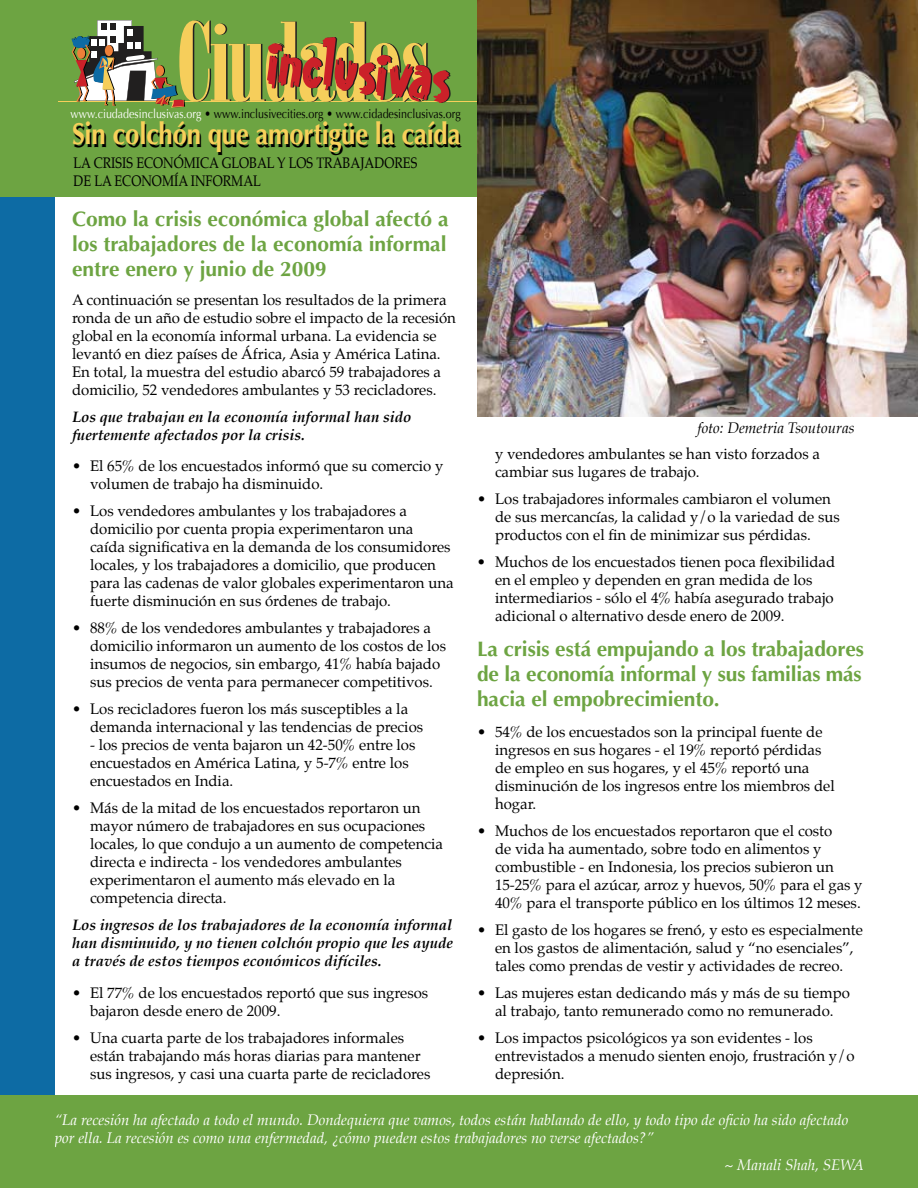
<style>
.page{position:relative;width:918px;height:1188px;background:#fff}
.page>*{position:absolute;margin:0;border:0;box-sizing:border-box;transform-origin:0 0}
.t1{font:700 30.3px "Optima";letter-spacing:-.01em;color:#000;scale:.85 1}
.t2{font:700 21px/25.2px "Optima";letter-spacing:-.005em;color:#6da442;text-align:justify}
.t3{font:15px/18px "Palatino";color:#000}
.t4{font:italic 15px/18px "Palatino";color:#fff}
.t5{font:italic 700 15px/18px "Palatino";color:#000}
.t6{font:15px/18px "Palatino";color:#000;scale:.85 1}
.t7{font:italic 15px "Palatino";color:#000}
.t8{font:12.6px "Optima";color:#000;scale:.85 1}
.s1{color:#fff}
</style>
<div class="page">
<div style="left:0;top:0;width:54px;height:1188px;background:#0d6ba4"></div>
<div style="left:0;top:0;width:918px;height:196px;background:#6da442"></div>
<hr style="left:58px;top:101px;width:442px;height:1px;background:#f7cf5a">
<svg style="left:71px;top:20px;width:380px;height:88px"></svg>
<div style="left:0;top:1096px;width:918px;height:92px;background:#6da442"></div>
<img style="left:477px;top:0;width:441px;height:417px">
<p class="t8" style="left:70px;top:107px;width:461px"><span class="s1">www.ciudadesinclusivas.org</span> • www.inclusivecities.org • www.cidadesinclusivas.org</p>
<h1 class="t1" style="left:74px;top:124px;width:459px">Sin colchón que amortigüe la caída</h1>
<p class="t6" style="left:74px;top:155px;width:406px">LA CRISIS ECONÓMICA GLOBAL Y LOS TRABAJADORES<br>DE LA ECONOMÍA INFORMAL</p>
<h2 class="t2" style="left:72px;top:208px;width:378px">Como la crisis económica global afectó a los trabajadores de la economía informal entre enero y junio de 2009</h2>
<p class="t3" style="left:72px;top:292px;width:385px">A continuación se presentan los resultados de la primera ronda de un año de estudio sobre el impacto de la recesión global en la economía informal urbana. La evidencia se levantó en diez países de África, Asia y América Latina.<br>En total, la muestra del estudio abarcó 59 trabajadores a domicilio, 52 vendedores ambulantes y 53 recicladores.</p>
<p class="t5" style="left:72px;top:409px;width:341px">Los que trabajan en la economía informal han sido fuertemente afectados por la crisis.</p>
<p class="t3" style="left:90px;top:458px;width:355px;text-indent:-18px">• El 65% de los encuestados informó que su comercio y volumen de trabajo ha disminuido.</p>
<p class="t3" style="left:90px;top:503px;width:365px;text-indent:-18px">• Los vendedores ambulantes y los trabajadores a domicilio por cuenta propia experimentaron una<br>caída significativa en la demanda de los consumidores locales, y los trabajadores a domicilio, que producen para las cadenas de valor globales experimentaron una fuerte disminución en sus órdenes de trabajo.</p>
<p class="t3" style="left:90px;top:620px;width:358px;text-indent:-18px">• 88% de los vendedores ambulantes y trabajadores a domicilio informaron un aumento de los costos de los insumos de negocios, sin embargo, 41% había bajado sus precios de venta para permanecer competitivos.</p>
<p class="t3" style="left:90px;top:701px;width:335px;text-indent:-18px">• Los recicladores fueron los más susceptibles a la demanda internacional y las tendencias de precios</p>
<p class="t3" style="left:90px;top:737px;width:327px">- los precios de venta bajaron un 42-50% entre los encuestados en América Latina, y 5-7% entre los encuestados en India.</p>
<p class="t3" style="left:90px;top:800px;width:355px;text-indent:-18px">• Más de la mitad de los encuestados reportaron un mayor número de trabajadores en sus ocupaciones locales, lo que condujo a un aumento de competencia directa e indirecta - los vendedores ambulantes experimentaron el aumento más elevado en la competencia directa.</p>
<p class="t5" style="left:72px;top:918px;width:383px;text-align:justify">Los ingresos de los trabajadores de la economía informal han disminuido, y no tienen colchón propio que les ayude a través de estos tiempos económicos difíciles.</p>
<p class="t3" style="left:90px;top:985px;width:340px">El 77% de los encuestados reportó que sus ingresos</p>
<p class="t7" style="left:698px;top:422px;width:159px">foto: Demetria Tsoutouras</p>
<p class="t3" style="left:495px;top:447px;width:327px">y vendedores ambulantes se han visto forzados a cambiar sus lugares de trabajo.</p>
<p class="t3" style="left:495px;top:491px;width:346px;text-indent:-18px">• Los trabajadores informales cambiaron el volumen de sus mercancías, la calidad y/o la variedad de sus productos con el fin de minimizar sus pérdidas.</p>
<p class="t3" style="left:495px;top:554px;width:342px">Muchos de los encuestados tienen poca flexibilidad</p>
<p class="t3" style="left:477px;top:554px;width:11px">•</p>
<p class="t3" style="left:495px;top:573px;width:340px">en el empleo y dependen en gran medida de los intermediarios - sólo el 4% había asegurado trabajo adicional o alternativo desde enero de 2009.</p>
<h2 class="t2" style="left:477px;top:638px;width:388px">La crisis está empujando a los trabajadores de la economía informal y sus familias más hacia el empobrecimiento.</h2>
<p class="t3" style="left:495px;top:725px;width:341px;text-indent:-18px">• 54% de los encuestados son la principal fuente de ingresos en sus hogares - el 19% reportó pérdidas de empleo en sus hogares, y el 45% reportó una disminución de los ingresos entre los miembros del hogar.</p>
<p class="t3" style="left:495px;top:824px;width:369px;text-indent:-18px">• Muchos de los encuestados reportaron que el costo<br>de vida ha aumentado, sobre todo en alimentos y combustible - en Indonesia, los precios subieron un 15-25% para el azúcar, arroz y huevos, 50% para el gas y 40% para el transporte público en los últimos 12 meses.</p>
<p class="t3" style="left:477px;top:923px;width:387px;text-align:center">• El gasto de los hogares se frenó, y esto es especialmente en los gastos de alimentación, salud y “no esenciales”, tales como prendas de vestir y actividades de recreo.</p>
<p class="t3" style="left:477px;top:986px;width:374px;text-align:center">• Las mujeres estan dedicando más y más de su tiempo al trabajo, tanto remunerado como no remunerado.</p>
<p class="t3" style="left:495px;top:1031px;width:361px;text-indent:-18px">• Los impactos psicológicos ya son evidentes - los entrevistados a menudo sienten enojo, frustración y/o depresión.</p>
<p class="t3" style="left:72px;top:985px;width:11px">•</p>
<p class="t3" style="left:90px;top:1003px;width:192px">bajaron desde enero de 2009.</p>
<p class="t3" style="left:90px;top:1030px;width:342px;text-indent:-18px">• Una cuarta parte de los trabajadores informales están trabajando más horas diarias para mantener sus ingresos, y casi una cuarta parte de recicladores</p>
<p class="t4" style="left:55px;top:1112px;width:795px">“La recesión ha afectado a todo el mundo. Dondequiera que vamos, todos están hablando de ello, y todo tipo de oficio ha sido afectado por ella. La recesión es como una enfermedad, ¿cómo pueden estos trabajadores no verse afectados?”</p>
<p class="t4" style="left:724px;top:1157px;width:141px">~ Manali Shah, SEWA</p>
</div>
